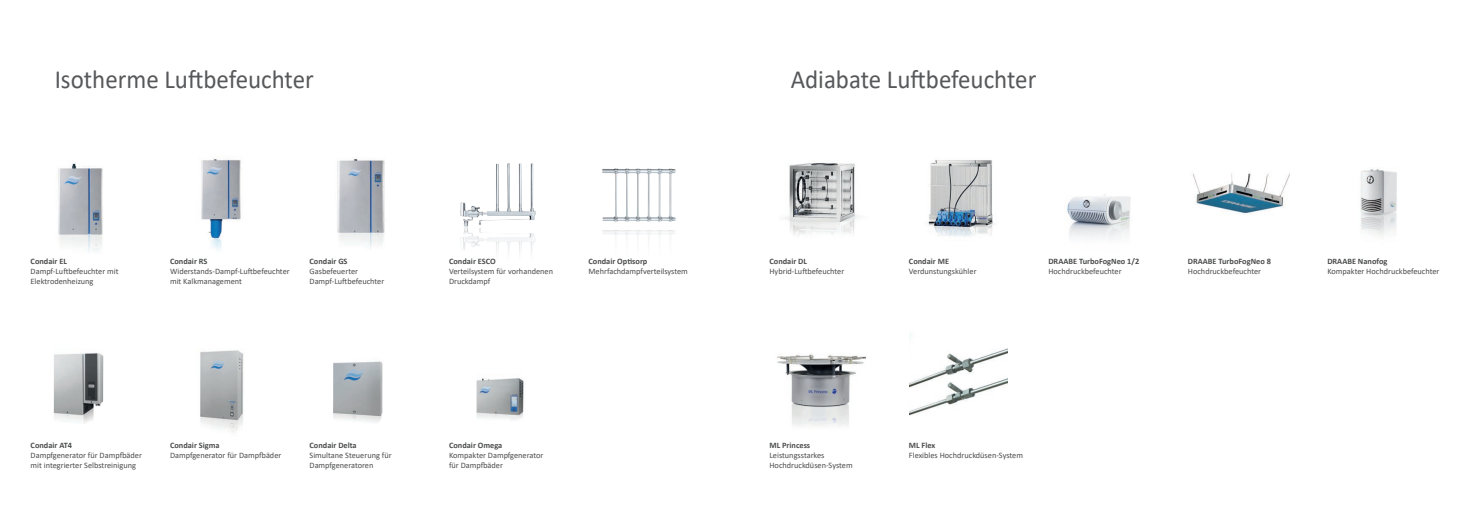
<style>
.page{position:relative;width:1474px;height:521px;background:#fff}
.page>*{position:absolute;margin:0;border:0;box-sizing:border-box;transform-origin:0 0}
.t1{font:26.25px "Calibri";color:#57585a;scale:.95 1}
.t2{font:8.31px/10px "Calibri";color:#4b4c4d}
.t3{font:700 8.31px "Calibri";color:#4b4c4d}
</style>
<div class="page">
<img style="left:785px;top:163px;width:74px;height:72px">
<img style="left:928px;top:160px;width:66px;height:77px">
<img style="left:1067px;top:194px;width:64px;height:45px">
<img style="left:1192px;top:173px;width:97px;height:41px">
<img style="left:777px;top:354px;width:89px;height:72px">
<img style="left:909px;top:334px;width:98px;height:82px">
<img style="left:1360px;top:169px;width:37px;height:67px">
<img style="left:200px;top:350px;width:44px;height:83px">
<img style="left:54px;top:352px;width:49px;height:71px">
<img style="left:333px;top:361px;width:50px;height:61px">
<img style="left:476px;top:378px;width:48px;height:42px">
<img style="left:58px;top:163px;width:45px;height:89px">
<img style="left:201px;top:159px;width:40px;height:91px">
<img style="left:337px;top:159px;width:48px;height:89px">
<img style="left:460px;top:163px;width:48px;height:64px">
<img style="left:460px;top:227px;width:50px;height:24px">
<img style="left:602px;top:168px;width:59px;height:53px">
<img style="left:602px;top:230px;width:59px;height:9px">
<p class="t1" style="left:55px;top:61px;width:274px">Isotherme Luftbefeuchter</p>
<p class="t1" style="left:790px;top:61px;width:260px">Adiabate Luftbefeuchter</p>
<p class="t3" style="left:31px;top:255px;width:38px">Condair EL</p>
<p class="t2" style="left:31px;top:266px;width:89px">Dampf-Luftbefeuchter mit</p>
<p class="t2" style="left:31px;top:276px;width:64px">Elektrodenheizung</p>
<p class="t3" style="left:170px;top:255px;width:39px">Condair RS</p>
<p class="t2" style="left:170px;top:266px;width:121px">Widerstands-Dampf-Luftbefeuchter</p>
<p class="t2" style="left:170px;top:276px;width:73px">mit Kalkmanagement</p>
<p class="t3" style="left:309px;top:255px;width:40px">Condair GS</p>
<p class="t2" style="left:309px;top:266px;width:50px">Gasbefeuerter</p>
<p class="t2" style="left:309px;top:276px;width:76px">Dampf-Luftbefeuchter</p>
<p class="t3" style="left:449px;top:255px;width:48px">Condair ESCO</p>
<p class="t2" style="left:449px;top:266px;width:105px">Verteilsystem für vorhandenen<br>Druckdampf</p>
<p class="t3" style="left:588px;top:255px;width:60px">Condair Optisorp</p>
<p class="t2" style="left:588px;top:266px;width:101px">Mehrfachdampfverteilsystem</p>
<p class="t3" style="left:31px;top:439px;width:43px">Condair AT4</p>
<p class="t2" style="left:31px;top:450px;width:113px">Dampfgenerator für Dampfbäder</p>
<p class="t2" style="left:31px;top:460px;width:107px">mit integrierter Selbstreinigung</p>
<p class="t3" style="left:170px;top:439px;width:51px">Condair Sigma</p>
<p class="t2" style="left:170px;top:450px;width:113px">Dampfgenerator für Dampfbäder</p>
<p class="t3" style="left:309px;top:439px;width:49px">Condair Delta</p>
<p class="t2" style="left:309px;top:450px;width:84px">Simultane Steuerung für</p>
<p class="t2" style="left:309px;top:460px;width:65px">Dampfgeneratoren</p>
<p class="t3" style="left:449px;top:439px;width:55px">Condair Omega</p>
<p class="t2" style="left:449px;top:450px;width:96px">Kompakter Dampfgenerator</p>
<p class="t2" style="left:449px;top:460px;width:55px">für Dampfbäder</p>
<p class="t3" style="left:769px;top:255px;width:39px">Condair DL</p>
<p class="t2" style="left:769px;top:266px;width:76px">Hybrid-Luftbefeuchter</p>
<p class="t3" style="left:909px;top:255px;width:42px">Condair ME</p>
<p class="t2" style="left:909px;top:266px;width:69px">Verdunstungskühler</p>
<p class="t3" style="left:1048px;top:255px;width:92px">DRAABE TurboFogNeo 1/2</p>
<p class="t2" style="left:1048px;top:266px;width:75px">Hochdruckbefeuchter</p>
<p class="t3" style="left:1187px;top:255px;width:84px">DRAABE TurboFogNeo 8</p>
<p class="t2" style="left:1187px;top:266px;width:75px">Hochdruckbefeuchter</p>
<p class="t3" style="left:1327px;top:255px;width:62px">DRAABE Nanofog</p>
<p class="t2" style="left:1327px;top:266px;width:114px">Kompakter Hochdruckbefeuchter</p>
<p class="t3" style="left:769px;top:439px;width:42px">ML Princess</p>
<p class="t2" style="left:769px;top:450px;width:85px">Leistungsstarkes<br>Hochdruckdüsen-System</p>
<p class="t3" style="left:909px;top:439px;width:28px">ML Flex</p>
<p class="t2" style="left:909px;top:450px;width:116px">Flexibles Hochdruckdüsen-System</p>
</div>
